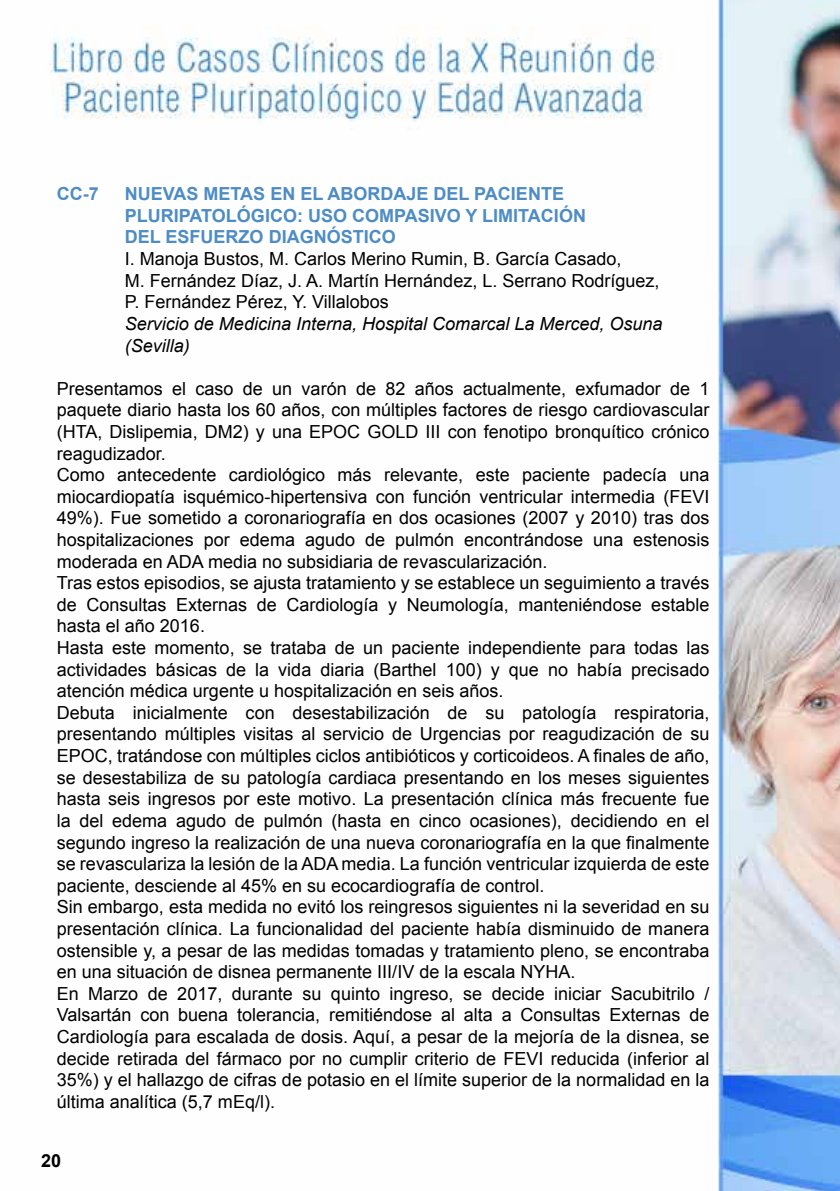
<style>
.page{position:relative;width:840px;height:1191px;background:#fff}
.page>*{position:absolute;margin:0;border:0;box-sizing:border-box;transform-origin:0 0}
.t1{font:18px/21.6px "Arial";color:#000}
.t2{font:700 18px/21.6px "Arial";color:#4d8cc5}
.t3{font:italic 18px/21.6px "Arial";color:#000}
.t4{font:700 18px "Arial";color:#000}
</style>
<div class="page">
<img style="left:49px;top:0;width:790px;height:1191px">
<p class="t2" style="left:57px;top:184px;width:43px">CC-7</p>
<p class="t2" style="left:125px;top:184px;width:462px">NUEVAS METAS EN EL ABORDAJE DEL PACIENTE<br>PLURIPATOLÓGICO: USO COMPASIVO Y LIMITACIÓN<br>DEL ESFUERZO DIAGNÓSTICO</p>
<p class="t1" style="left:125px;top:248px;width:536px">I. Manoja Bustos, M. Carlos Merino Rumin, B. García Casado,<br>M. Fernández Díaz, J. A. Martín Hernández, L. Serrano Rodríguez,<br>P. Fernández Pérez, Y. Villalobos</p>
<p class="t3" style="left:125px;top:313px;width:539px">Servicio de Medicina Interna, Hospital Comarcal La Merced, Osuna (Sevilla)</p>
<p class="t1" style="left:57px;top:378px;width:654px">Presentamos el caso de un varón de 82 años actualmente, exfumador de 1 paquete diario hasta los 60 años, con múltiples factores de riesgo cardiovascular (HTA, Dislipemia, DM2) y una EPOC GOLD III con fenotipo bronquítico crónico reagudizador.<br>Como antecedente cardiológico más relevante, este paciente padecía una miocardiopatía isquémico-hipertensiva con función ventricular intermedia (FEVI 49%). Fue sometido a coronariografía en dos ocasiones (2007 y 2010) tras dos hospitalizaciones por edema agudo de pulmón encontrándose una estenosis moderada en ADA media no subsidiaria de revascularización.<br>Tras estos episodios, se ajusta tratamiento y se establece un seguimiento a través de Consultas Externas de Cardiología y Neumología, manteniéndose estable hasta el año 2016.<br>Hasta este momento, se trataba de un paciente independiente para todas las actividades básicas de la vida diaria (Barthel 100) y que no había precisado atención médica urgente u hospitalización en seis años.<br>Debuta inicialmente con desestabilización de su patología respiratoria, presentando múltiples visitas al servicio de Urgencias por reagudización de su EPOC, tratándose con múltiples ciclos antibióticos y corticoideos. A finales de año, se desestabiliza de su patología cardiaca presentando en los meses siguientes hasta seis ingresos por este motivo. La presentación clínica más frecuente fue la del edema agudo de pulmón (hasta en cinco ocasiones), decidiendo en el segundo ingreso la realización de una nueva coronariografía en la que finalmente se revasculariza la lesión de la ADA media. La función ventricular izquierda de este paciente, desciende al 45% en su ecocardiografía de control.<br>Sin embargo, esta medida no evitó los reingresos siguientes ni la severidad en su presentación clínica. La funcionalidad del paciente había disminuido de manera ostensible y, a pesar de las medidas tomadas y tratamiento pleno, se encontraba en una situación de disnea permanente III/IV de la escala NYHA.<br>En Marzo de 2017, durante su quinto ingreso, se decide iniciar Sacubitrilo / Valsartán con buena tolerancia, remitiéndose al alta a Consultas Externas de Cardiología para escalada de dosis. Aquí, a pesar de la mejoría de la disnea, se decide retirada del fármaco por no cumplir criterio de FEVI reducida (inferior al 35%) y el hallazgo de cifras de potasio en el límite superior de la normalidad en la última analítica (5,7 mEq/l).</p>
<p class="t4" style="left:41px;top:1149px;width:22px">20</p>
</div>
